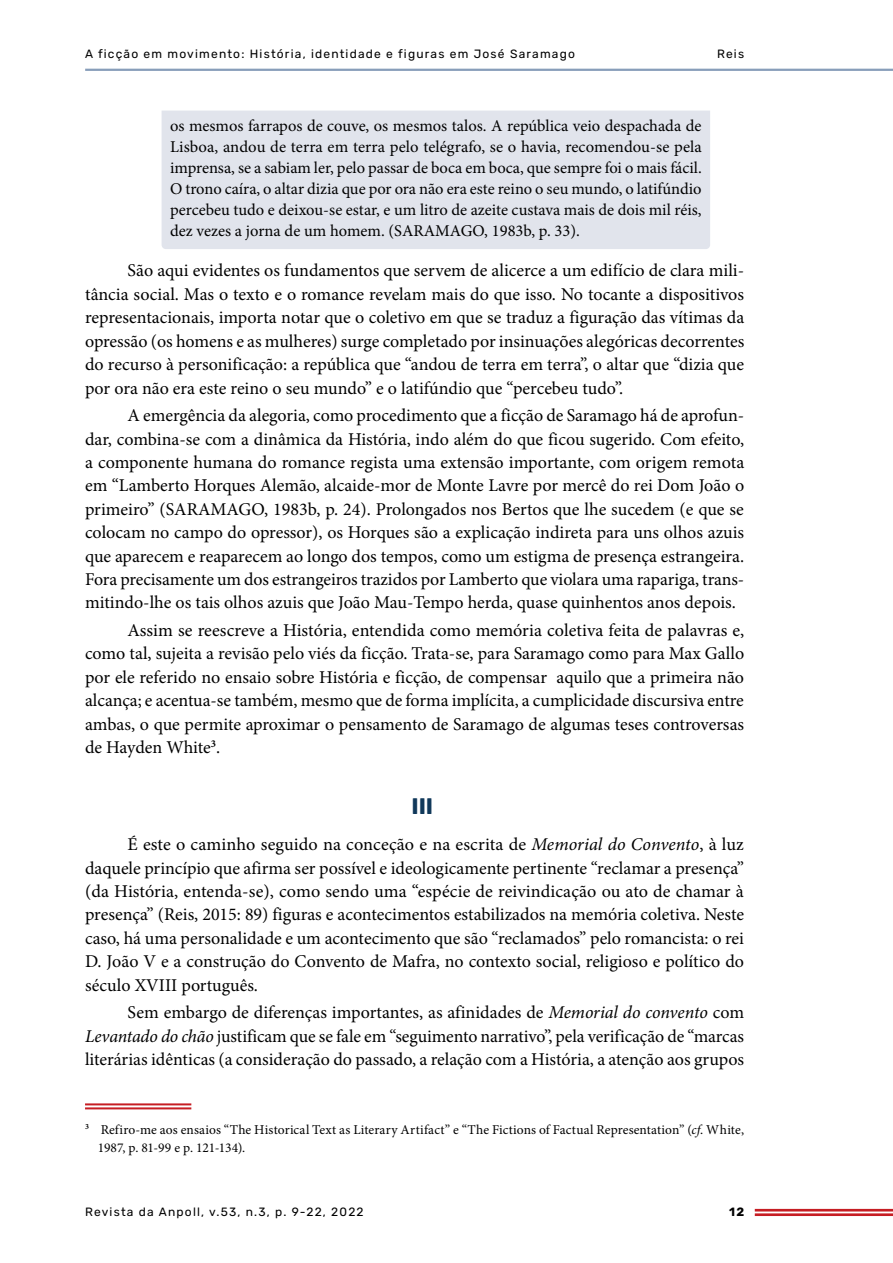
<style>
.page{position:relative;width:893px;height:1263px;background:#fff}
.page>*{position:absolute;margin:0;border:0;box-sizing:border-box;transform-origin:0 0}
.t1{font:700 22.5px "Rubik";color:#10385a}
.t2{font:18px/23.4px "Minion Pro";color:#000;text-align:justify}
.t3{font:16.5px/21px "Minion Pro";color:#000;text-align:justify}
.t4{font:13.5px/18.8px "Minion Pro";letter-spacing:.01em;color:#000}
.t5{font:12px "Rubik";letter-spacing:.1em;color:#000}
.t6{font:700 12px "Rubik";color:#000}
.s1{font-style:italic}
</style>
<div class="page">
<hr style="left:755px;top:1209px;width:138px;height:2px;background:#c61d23">
<hr style="left:755px;top:1213px;width:138px;height:3px;background:#c61d23">
<hr style="left:85px;top:69px;width:808px;height:2px;background:#889eba">
<div style="left:162px;top:111px;width:548px;height:138px;background:#e1e4ec"></div>
<hr style="left:85px;top:1103px;width:106px;height:2px;background:#c61d23">
<hr style="left:85px;top:1107px;width:106px;height:2px;background:#c61d23">
<p class="t5" style="left:85px;top:47px;width:491px">A ficção em movimento: História, identidade e figuras em José Saramago</p>
<p class="t5" style="left:717px;top:47px;width:29px">Reis</p>
<p class="t3" style="left:170px;top:115px;width:533px">os mesmos farrapos de couve, os mesmos talos. A república veio despachada de Lisboa, andou de terra em terra pelo telégrafo, se o havia, recomendou-se pela imprensa, se a sabiam ler, pelo passar de boca em boca, que sempre foi o mais fácil.<br>O trono caíra, o altar dizia que por ora não era este reino o seu mundo, o latifúndio percebeu tudo e deixou-se estar, e um litro de azeite custava mais de dois mil réis, dez vezes a jorna de um homem. (SARAMAGO, 1983b, p. 33).</p>
<p class="t2" style="left:85px;top:259px;width:661px;text-indent:43px">São aqui evidentes os fundamentos que servem de alicerce a um edifício de clara mili&shy;tância social. Mas o texto e o romance revelam mais do que isso. No tocante a dispositivos representacionais, importa notar que o coletivo em que se traduz a figuração das vítimas da opressão (os homens e as mulheres) surge completado por insinuações alegóricas decorrentes do recurso à personificação: a república que “andou de terra em terra”, o altar que “dizia que por ora não era este reino o seu mundo” e o latifúndio que “percebeu tudo”.</p>
<p class="t2" style="left:85px;top:404px;width:661px;text-indent:43px">A emergência da alegoria, como procedimento que a ficção de Saramago há de aprofun&shy;dar, combina-se com a dinâmica da História, indo além do que ficou sugerido. Com efeito, a componente humana do romance regista uma extensão importante, com origem remota em “Lamberto Horques Alemão, alcaide-mor de Monte Lavre por mercê do rei Dom João o primeiro” (SARAMAGO, 1983b, p. 24). Prolongados nos Bertos que lhe sucedem (e que se colocam no campo do opressor), os Horques são a explicação indireta para uns olhos azuis que aparecem e reaparecem ao longo dos tempos, como um estigma de presença estrangeira.<br>Fora precisamente um dos estrangeiros trazidos por Lamberto que violara uma rapariga, trans&shy;mitindo-lhe os tais olhos azuis que João Mau-Tempo herda, quase quinhentos anos depois.</p>
<p class="t2" style="left:85px;top:619px;width:661px;text-indent:43px">Assim se reescreve a História, entendida como memória coletiva feita de palavras e, como tal, sujeita a revisão pelo viés da ficção. Trata-se, para Saramago como para Max Gallo por ele referido no ensaio sobre História e ficção, de compensar aquilo que a primeira não alcança; e acentua-se também, mesmo que de forma implícita, a cumplicidade discursiva entre ambas, o que permite aproximar o pensamento de Saramago de algumas teses controversas de Hayden White<sup>3</sup>.</p>
<p class="t1" style="left:411px;top:793px;width:23px">III</p>
<p class="t2" style="left:85px;top:833px;width:661px;text-indent:43px">É este o caminho seguido na conceção e na escrita de <span class="s1">Memorial do Convento</span>, à luz daquele princípio que afirma ser possível e ideologicamente pertinente “reclamar a presença” (da História, entenda-se), como sendo uma “espécie de reivindicação ou ato de chamar à presença” (Reis, 2015: 89) figuras e acontecimentos estabilizados na memória coletiva. Neste caso, há uma personalidade e um acontecimento que são “reclamados” pelo romancista: o rei D. João V e a construção do Convento de Mafra, no contexto social, religioso e político do século XVIII português.</p>
<p class="t2" style="left:85px;top:1001px;width:661px;text-indent:43px">Sem embargo de diferenças importantes, as afinidades de <span class="s1">Memorial do convento</span> com <span class="s1">Levantado do chão</span> justificam que se fale em “seguimento narrativo”, pela verificação de “marcas literárias idênticas (a consideração do passado, a relação com a História, a atenção aos grupos</p>
<p class="t4" style="left:98px;top:1120px;width:648px;text-indent:-13px"><sup>3</sup> Refiro-me aos ensaios “The Historical Text as Literary Artifact” e “The Fictions of Factual Representation” (<span class="s1">cf</span>. White,<br>1987, p. 81-99 e p. 121-134).</p>
<p class="t5" style="left:85px;top:1205px;width:280px">Revista da Anpoll, v.53, n.3, p. 9-22, 2022</p>
<p class="t6" style="left:729px;top:1205px;width:16px">12</p>
</div>
